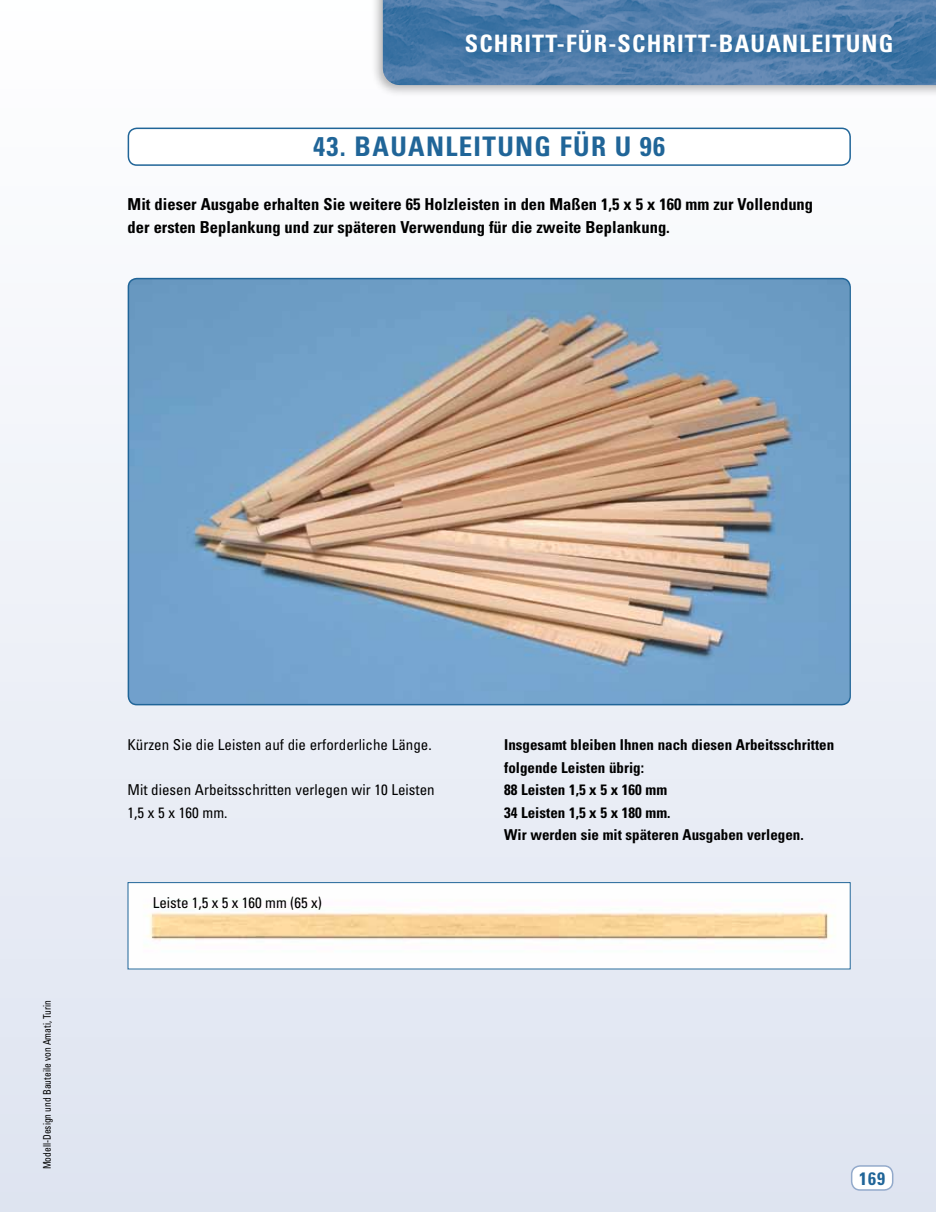
<style>
.page{position:relative;width:936px;height:1212px;background:#fff}
.page>*{position:absolute;margin:0;border:0;box-sizing:border-box;transform-origin:0 0}
.t1{font:700 condensed 27px "Univers";letter-spacing:.05em;color:#206598}
.t2{font:700 condensed 24px "Univers";letter-spacing:.05em;color:#fff}
.t3{font:700 condensed 18px "Univers";color:#206598}
.t4{font:700 condensed 16.5px/22.5px "Univers";color:#000}
.t5{font:700 condensed 15px/22.5px "Univers";color:#000}
.t6{font:condensed 15px/22.5px "Univers";color:#000}
.t7{font:condensed 10.5px "Univers";color:#000;scale:.9 1}
</style>
<div class="page">
<div style="left:0;top:0;width:935px;height:1212px;background:linear-gradient(to bottom,#fefefe,#dde3f0)"></div>
<div style="left:851px;top:1166px;width:41px;height:24px;background:#fff;border-radius:9px"></div>
<div style="left:850px;top:1165px;width:43px;height:26px;border:2px solid #93aacb;border-radius:9px"></div>
<div style="left:128px;top:128px;width:722px;height:37px;background:#fff;border-radius:9px"></div>
<div style="left:128px;top:128px;width:722px;height:38px;border:2px solid #206598;border-radius:9px"></div>
<div style="left:371px;top:0;width:564px;height:97px;background:#000;opacity:.3"></div>
<img style="left:383px;top:0;width:552px;height:85px">
<svg style="left:461px;top:26px;width:441px;height:38px;background:#4577a6"></svg>
<img style="left:128px;top:279px;width:721px;height:426px">
<div style="left:128px;top:278px;width:722px;height:427px;border:2px solid #206598;border-radius:9px"></div>
<img style="left:130px;top:884px;width:718px;height:83px">
<div style="left:128px;top:882px;width:722px;height:87px;border:1px solid #206598"></div>
<h2 class="t2" style="left:465px;top:29px;width:384px">SCHRITT-FÜR-SCHRITT-BAUANLEITUNG</h2>
<h1 class="t1" style="left:313px;top:130px;width:353px">43. bauanleitung für u 96</h1>
<p class="t4" style="left:128px;top:193px;width:687px">Mit dieser Ausgabe erhalten Sie weitere 65 Holzleisten in den Maßen 1,5 x 5 x 160 mm zur Vollendung der ersten Beplankung und zur späteren Verwendung für die zweite Beplankung.</p>
<p class="t7" style="left:41px;top:1169px;width:190px;rotate:-90deg">Modell-Design und Bauteile von Amati, Turin</p>
<p class="t6" style="left:128px;top:734px;width:305px">Kürzen Sie die Leisten auf die erforderliche Länge.</p>
<p class="t6" style="left:128px;top:779px;width:308px">Mit diesen Arbeitsschritten verlegen wir 10 Leisten<br>1,5 x 5 x 160 mm.</p>
<p class="t6" style="left:153px;top:891px;width:171px">Leiste 1,5 x 5 x 160 mm (65 x)</p>
<p class="t5" style="left:504px;top:734px;width:331px">Insgesamt bleiben Ihnen nach diesen Arbeitsschritten folgende Leisten übrig:<br>88 Leisten 1,5 x 5 x 160 mm<br>34 Leisten 1,5 x 5 x 180 mm.<br>Wir werden sie mit späteren Ausgaben verlegen.</p>
<p class="t3" style="left:859px;top:1167px;width:27px">169</p>
</div>
